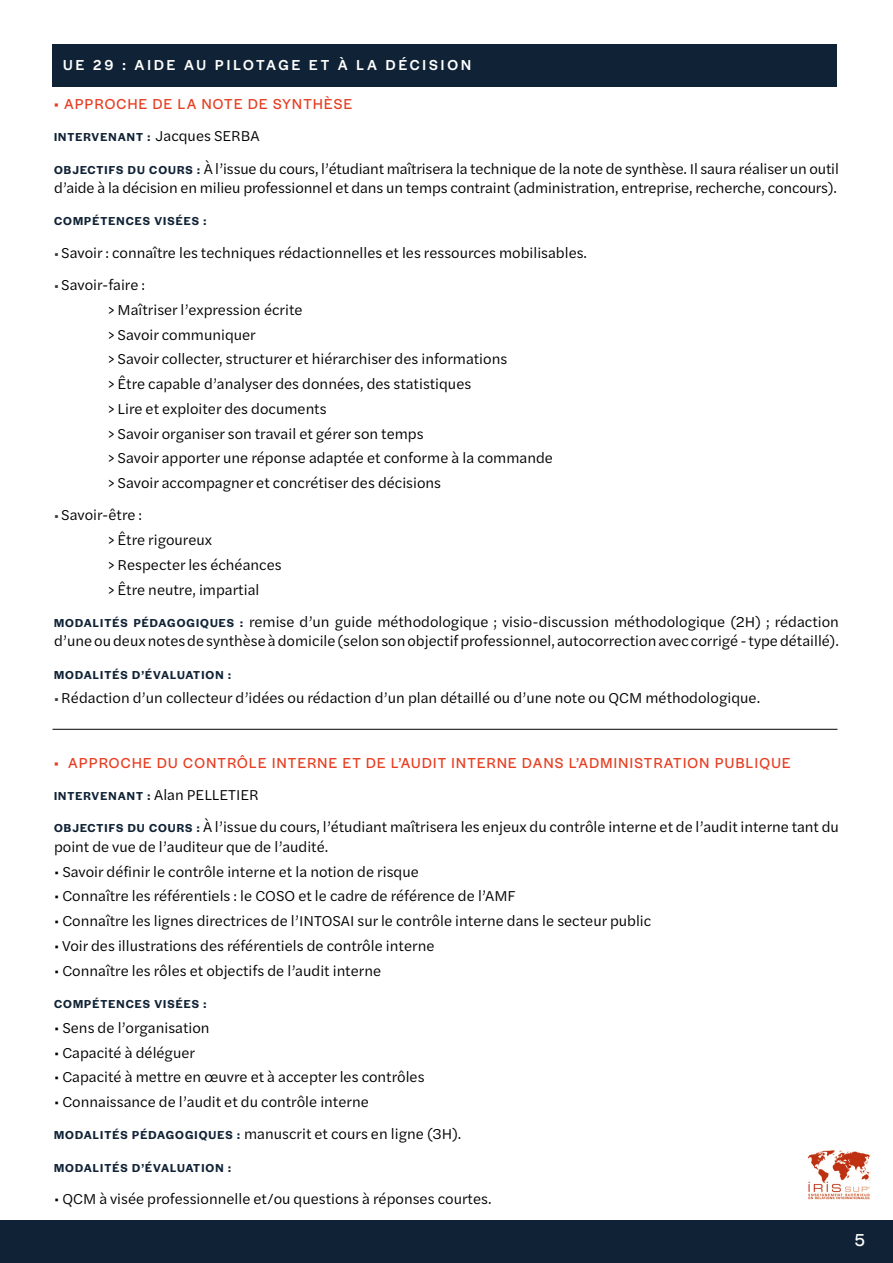
<style>
.page{position:relative;width:893px;height:1263px;background:#fff}
.page>*{position:absolute;margin:0;border:0;box-sizing:border-box;transform-origin:0 0}
.t1{font:18px "Halyard Display";color:#fff}
.t2{font:15px/24.8px "Halyard Text";color:#000}
.t3{font:15px "Halyard Display";letter-spacing:.09em;color:#e73e22}
.t4{font:500 15px "Halyard Display";letter-spacing:.2em;color:#fff}
.t5{font:600 12px "Halyard Display";letter-spacing:.09em;color:#102235}
.s1{font-family:"Halyard Text";font-weight:400;font-size:15px;color:#000}
.s2{font-family:"Halyard Display";font-weight:600;font-size:12px;color:#102235}
.s3{font-weight:500;font-size:12.75px;color:#3c3c3b}
</style>
<div class="page">
<div style="left:52px;top:45px;width:785px;height:42px;background:#102235"></div>
<div style="left:0;top:1221px;width:893px;height:42px;background:#102235"></div>
<img style="left:807px;top:1150px;width:64px;height:50px">
<hr style="left:53px;top:729px;width:784px;height:1px;background:#000">
<p class="t4" style="left:63px;top:55px;width:409px">UE 29 : AIDE AU PILOTAGE ET À LA DÉCISION</p>
<p class="t3" style="left:54px;top:94px;width:300px">• APPROCHE DE LA NOTE DE SYNTHÈSE</p>
<p class="t5" style="left:54px;top:129px;width:207px">INTERVENANT : <span class="s1">Jacques SERBA</span></p>
<p class="t2" style="left:54px;top:158px;width:786px;line-height:19.5px"><span class="s2">OBJECTIFS DU COURS :</span> À l’issue du cours, l’étudiant maîtrisera la technique de la note de synthèse. Il saura réaliser un outil d’aide à la décision en milieu professionnel et dans un temps contraint (administration, entreprise, recherche, concours).</p>
<p class="t5" style="left:54px;top:213px;width:154px">COMPÉTENCES VISÉES :</p>
<p class="t2" style="left:54px;top:240px;width:535px"><span class="s3">•</span> Savoir : connaître les techniques rédactionnelles et les ressources mobilisables.</p>
<p class="t2" style="left:108px;top:272px;width:446px;text-indent:-54px"><span class="s3">•</span> Savoir-faire :<br>&gt; Maîtriser l’expression écrite<br>&gt; Savoir communiquer<br>&gt; Savoir collecter, structurer et hiérarchiser des informations<br>&gt; Être capable d’analyser des données, des statistiques<br>&gt; Lire et exploiter des documents<br>&gt; Savoir organiser son travail et gérer son temps<br>&gt; Savoir apporter une réponse adaptée et conforme à la commande &gt; Savoir accompagner et concrétiser des décisions</p>
<p class="t2" style="left:108px;top:502px;width:175px;text-indent:-54px"><span class="s3">•</span> Savoir-être :<br>&gt; Être rigoureux<br>&gt; Respecter les échéances &gt; Être neutre, impartial</p>
<p class="t2" style="left:54px;top:611px;width:786px;line-height:19.5px"><span class="s2">MODALITÉS PÉDAGOGIQUES :</span> remise d’un guide méthodologique ; visio-discussion méthodologique (2H) ; rédaction d’une ou deux notes de synthèse à domicile (selon son objectif professionnel, autocorrection avec corrigé - type détaillé).</p>
<p class="t5" style="left:54px;top:666px;width:179px">MODALITÉS D’ÉVALUATION :</p>
<p class="t2" style="left:54px;top:685px;width:708px"><span class="s3">•</span> Rédaction d’un collecteur d’idées ou rédaction d’un plan détaillé ou d’une note ou QCM méthodologique.</p>
<p class="t3" style="left:54px;top:752px;width:738px">• APPROCHE DU CONTRÔLE INTERNE ET DE L’AUDIT INTERNE DANS L’ADMINISTRATION PUBLIQUE</p>
<p class="t2" style="left:54px;top:778px;width:786px;line-height:32.2px"><span class="s2">INTERVENANT :</span> Alan PELLETIER<br><span class="s2">OBJECTIFS DU COURS :</span> À l’issue du cours, l’étudiant maîtrisera les enjeux du contrôle interne et de l’audit interne tant du</p>
<p class="t2" style="left:54px;top:834px;width:276px">point de vue de l’auditeur que de l’audité.</p>
<p class="t2" style="left:54px;top:858px;width:366px">• Savoir définir le contrôle interne et la notion de risque</p>
<p class="t2" style="left:54px;top:883px;width:463px">• Connaître les référentiels : le COSO et le cadre de référence de l’AMF</p>
<p class="t2" style="left:54px;top:908px;width:599px">• Connaître les lignes directrices de l’INTOSAI sur le contrôle interne dans le secteur public</p>
<p class="t2" style="left:54px;top:933px;width:382px">• Voir des illustrations des référentiels de contrôle interne</p>
<p class="t2" style="left:54px;top:957px;width:329px">• Connaître les rôles et objectifs de l’audit interne</p>
<p class="t5" style="left:54px;top:995px;width:154px">COMPÉTENCES VISÉES :</p>
<p class="t2" style="left:54px;top:1014px;width:157px">• Sens de l’organisation</p>
<p class="t2" style="left:54px;top:1039px;width:143px">• Capacité à déléguer</p>
<p class="t2" style="left:54px;top:1064px;width:372px">• Capacité à mettre en œuvre et à accepter les contrôles</p>
<p class="t2" style="left:54px;top:1085px;width:409px;line-height:32.2px">• Connaissance de l’audit et du contrôle interne<br><span class="s2">MODALITÉS PÉDAGOGIQUES :</span> manuscrit et cours en ligne (3H).</p>
<p class="t5" style="left:54px;top:1159px;width:179px">MODALITÉS D’ÉVALUATION :</p>
<p class="t2" style="left:54px;top:1185px;width:439px">• QCM à visée professionnelle et/ou questions à réponses courtes.</p>
<p class="t1" style="left:855px;top:1227px;width:12px">5</p>
</div>
